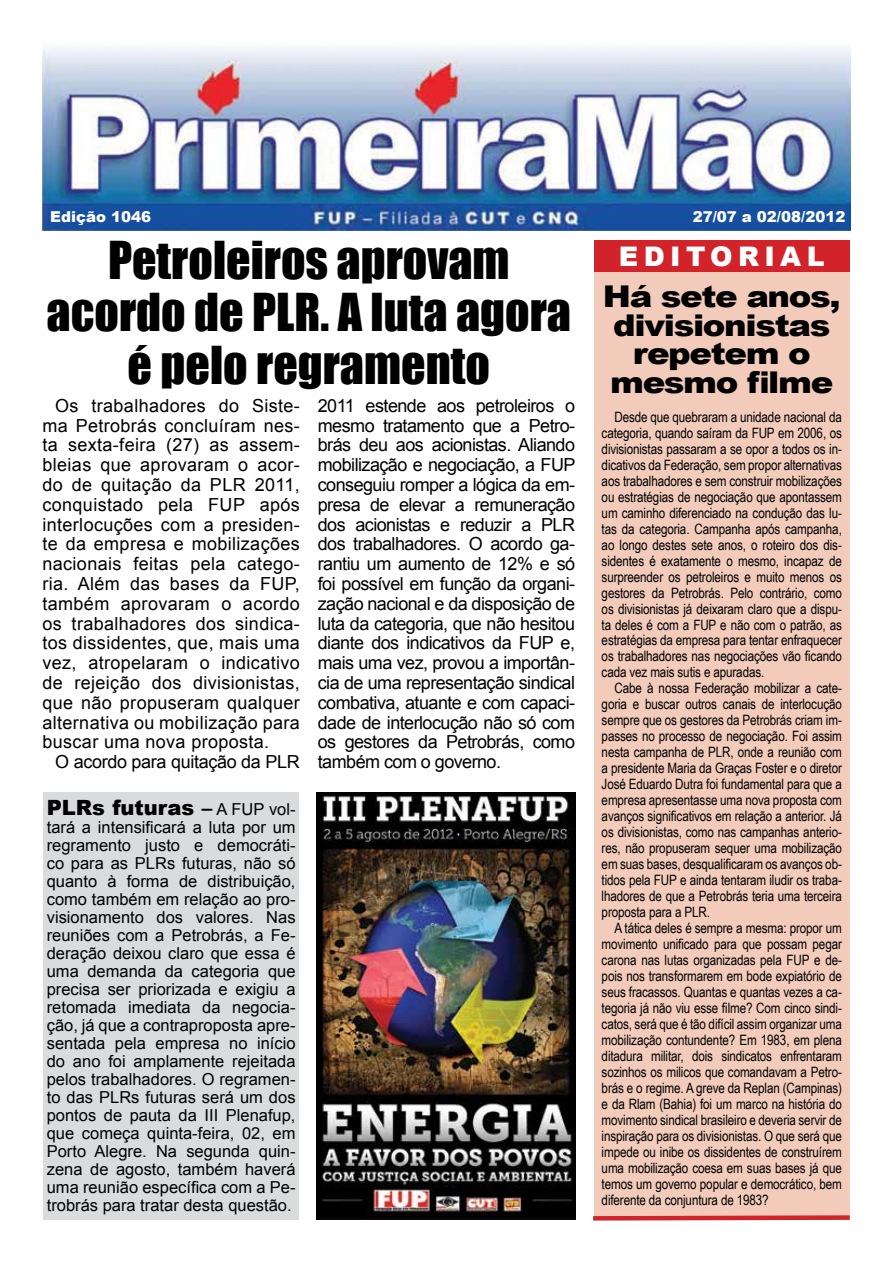
<style>
.page{position:relative;width:893px;height:1263px;background:#fff}
.page>*{position:absolute;margin:0;border:0;box-sizing:border-box;transform-origin:0 0}
.t1{font:48px/52.8px "Impact";color:#000;text-align:center}
.t2{font:900 30px/28.5px "Arial";letter-spacing:-.04em;color:#000;text-align:center;scale:1.13 1}
.t3{font:900 27px "Arial";letter-spacing:.2em;color:#fff}
.t4{font:900 21px "Arial";color:#000}
.t5{font:18px/19.8px "Arial";letter-spacing:-.02em;color:#000;text-align:justify}
.t6{font:16.5px/18px "Arial";color:#000;text-align:justify}
.t7{font:900 15px "Arial";color:#fff}
.t8{font:14.25px/15.9px "Arial Narrow";letter-spacing:-.01em;color:#000;text-align:justify}
.s1{font-weight:400;font-size:16.5px}
</style>
<div class="page">
<div style="left:43px;top:792px;width:256px;height:428px;background:#dadbdc"></div>
<div style="left:595px;top:261px;width:255px;height:959px;background:#f2cbbb"></div>
<div style="left:594px;top:240px;width:256px;height:31px;background:#d2232a"></div>
<img style="left:43px;top:47px;width:807px;height:183px">
<svg style="left:593px;top:1213px;width:257px;height:8px"></svg>
<img style="left:316px;top:792px;width:259px;height:428px">
<p class="t7" style="left:50px;top:206px;width:102px">Edição 1046</p>
<p class="t7" style="left:693px;top:206px;width:154px">27/07 a 02/08/2012</p>
<h1 class="t1" style="left:47px;top:232px;width:526px">Petroleiros aprovam acordo de PLR. A luta agora é pelo regramento</h1>
<p class="t5" style="left:318px;top:396px;width:259px">2011 estende aos petroleiros o mesmo tratamento que a Petro&shy;brás deu aos acionistas. Aliando mobilização e negociação, a FUP conseguiu romper a lógica da em&shy;presa de elevar a remuneração dos acionistas e reduzir a PLR dos trabalhadores. O acordo ga&shy;rantiu um aumento de 12% e só foi possível em função da organi&shy;zação nacional e da disposição de luta da categoria, que não hesitou diante dos indicativos da FUP e, mais uma vez, provou a importân&shy;cia de uma representação sindical combativa, atuante e com capaci&shy;dade de interlocução não só com os gestores da Petrobrás, como também com o governo.</p>
<h3 class="t4" style="left:47px;top:792px;width:250px">PLRs futuras – <span class="s1">A FUP vol-</span></h3>
<p class="t6" style="left:47px;top:818px;width:250px">tará a intensificará a luta por um regramento justo e democráti&shy;co para as PLRs futuras, não só quanto à forma de distribuição, como também em relação ao pro&shy;visionamento dos valores. Nas reuniões com a Petrobrás, a Fe&shy;deração deixou claro que essa é uma demanda da categoria que precisa ser priorizada e exigiu a retomada imediata da negocia&shy;ção, já que a contraproposta apre&shy;sentada pela empresa no início do ano foi amplamente rejeitada pelos trabalhadores. O regramen&shy;to das PLRs futuras será um dos pontos de pauta da III Plenafup, que começa quinta-feira, 02, em Porto Alegre. Na segunda quin&shy;zena de agosto, também haverá uma reunião específica com a Pe&shy;trobrás para tratar desta questão.</p>
<p class="t5" style="left:43px;top:396px;width:259px;text-indent:13px">Os trabalhadores do Siste&shy;ma Petrobrás concluíram nes&shy;ta sexta-feira (27) as assem&shy;bleias que aprovaram o acor&shy;do de quitação da PLR 2011, conquistado pela FUP após interlocuções com a presiden&shy;te da empresa e mobilizações nacionais feitas pela catego&shy;ria. Além das bases da FUP, também aprovaram o acordo os trabalhadores dos sindica&shy;tos dissidentes, que, mais uma vez, atropelaram o indicativo de rejeição dos divisionistas, que não propuseram qualquer alternativa ou mobilização para buscar uma nova proposta.</p>
<p class="t5" style="left:55px;top:752px;width:246px">O acordo para quitação da PLR</p>
<h3 class="t3" style="left:619px;top:237px;width:207px">EDITORIAL</h3>
<h2 class="t2" style="left:603px;top:282px;width:212px">Há sete anos, divisionistas repetem o mesmo filme</h2>
<p class="t8" style="left:602px;top:408px;width:242px;text-indent:13px">Desde que quebraram a unidade nacional da categoria, quando saíram da FUP em 2006, os divisionistas passaram a se opor a todos os in&shy;dicativos da Federação, sem propor alternativas aos trabalhadores e sem construir mobilizações ou estratégias de negociação que apontassem um caminho diferenciado na condução das lu&shy;tas da categoria. Campanha após campanha, ao longo destes sete anos, o roteiro dos dis&shy;sidentes é exatamente o mesmo, incapaz de surpreender os petroleiros e muito menos os gestores da Petrobrás. Pelo contrário, como os divisionistas já deixaram claro que a dispu&shy;ta deles é com a FUP e não com o patrão, as estratégias da empresa para tentar enfraquecer os trabalhadores nas negociações vão ficando cada vez mais sutis e apuradas.</p>
<p class="t8" style="left:602px;top:680px;width:242px;text-indent:13px">Cabe à nossa Federação mobilizar a cate&shy;goria e buscar outros canais de interlocução sempre que os gestores da Petrobrás criam im&shy;passes no processo de negociação. Foi assim nesta campanha de PLR, onde a reunião com a presidente Maria da Graças Foster e o diretor José Eduardo Dutra foi fundamental para que a empresa apresentasse uma nova proposta com avanços significativos em relação a anterior. Já os divisionistas, como nas campanhas anterio&shy;res, não propuseram sequer uma mobilização em suas bases, desqualificaram os avanços ob&shy;tidos pela FUP e ainda tentaram iludir os traba&shy;lhadores de que a Petrobrás teria uma terceira proposta para a PLR.</p>
<p class="t8" style="left:602px;top:919px;width:242px;text-indent:13px">A tática deles é sempre a mesma: propor um movimento unificado para que possam pegar carona nas lutas organizadas pela FUP e de&shy;pois nos transformarem em bode expiatório de seus fracassos. Quantas e quantas vezes a ca&shy;tegoria já não viu esse filme? Com cinco sindi&shy;catos, será que é tão difícil assim organizar uma mobilização contundente? Em 1983, em plena ditadura militar, dois sindicatos enfrentaram sozinhos os milicos que comandavam a Petro&shy;brás e o regime. A greve da Replan (Campinas) e da Rlam (Bahia) foi um marco na história do movimento sindical brasileiro e deveria servir de inspiração para os divisionistas. O que será que impede ou inibe os dissidentes de construírem uma mobilização coesa em suas bases já que temos um governo popular e democrático, bem diferente da conjuntura de 1983?</p>
</div>
